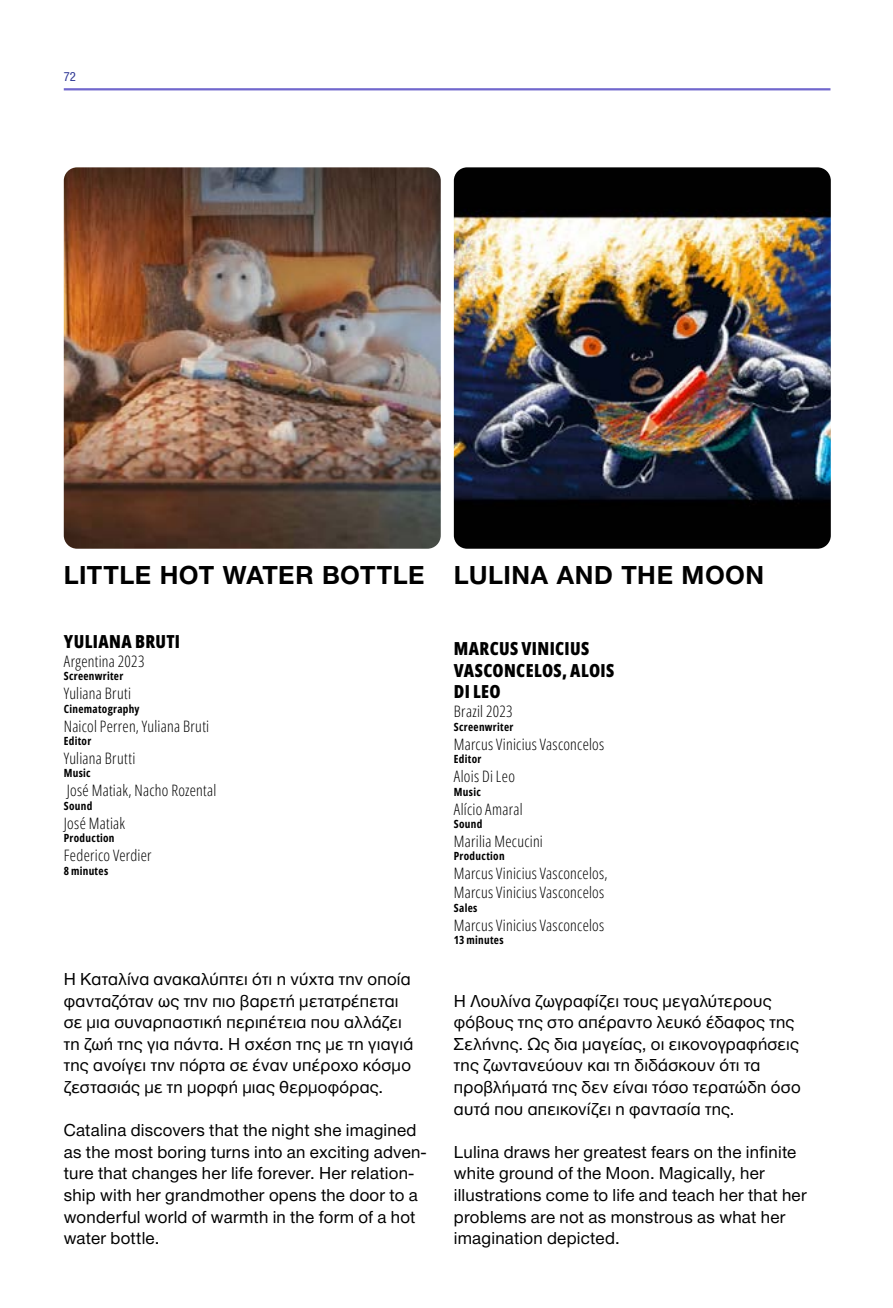
<style>
.page{position:relative;width:893px;height:1308px;background:#fff}
.page>*{position:absolute;margin:0;border:0;box-sizing:border-box;transform-origin:0 0}
.t1{font:700 27px "Helvetica Neue Greek";letter-spacing:.015em;color:#000}
.t2{font:18px/21.6px "Helvetica Neue Greek";letter-spacing:.015em;color:#000}
.t3{font:800 18px/21.6px "Open Sans Condensed";letter-spacing:.02em;color:#000}
.t4{font:300 15.75px/18.9px "Open Sans Condensed";letter-spacing:.015em;color:#000}
.t5{font:condensed 13.5px "Helvetica Neue Greek";color:#2f3895}
.t6{font:700 11.25px "Open Sans Condensed";letter-spacing:.025em;color:#000}
</style>
<div class="page">
<hr style="left:64px;top:88px;width:766px;height:2px;background:#7167cd">
<img style="left:64px;top:167px;width:377px;height:382px">
<img style="left:454px;top:167px;width:377px;height:382px">
<p class="t5" style="left:64px;top:70px;width:14px">72</p>
<h1 class="t1" style="left:64px;top:561px;width:702px">LITTLE HOT WATER BOTTLE LULINA AND THE MOON</h1>
<p class="t3" style="left:64px;top:630px;width:118px">YULIANA BRUTI</p>
<p class="t4" style="left:64px;top:651px;width:82px">Argentina 2023</p>
<p class="t6" style="left:64px;top:668px;width:61px">Screenwriter</p>
<p class="t4" style="left:64px;top:683px;width:69px">Yuliana Bruti</p>
<p class="t6" style="left:64px;top:700px;width:77px">Cinematography</p>
<p class="t4" style="left:64px;top:716px;width:147px">Naicol Perren, Yuliana Bruti</p>
<p class="t6" style="left:64px;top:732px;width:29px">Editor</p>
<p class="t4" style="left:64px;top:748px;width:73px">Yuliana Brutti</p>
<p class="t6" style="left:64px;top:765px;width:29px">Music</p>
<p class="t4" style="left:67px;top:780px;width:151px">José Matiak, Nacho Rozental</p>
<p class="t6" style="left:64px;top:797px;width:30px">Sound</p>
<p class="t4" style="left:64px;top:813px;width:63px">José Matiak</p>
<p class="t6" style="left:64px;top:830px;width:52px">Production</p>
<p class="t4" style="left:64px;top:845px;width:89px">Federico Verdier</p>
<p class="t6" style="left:64px;top:862px;width:46px">8 minutes</p>
<p class="t2" style="left:64px;top:968px;width:351px">Η Καταλίνα ανακαλύπτει ότι η νύχτα την οποία φανταζόταν ως την πιο βαρετή μετατρέπεται σε μια συναρπαστική περιπέτεια που αλλάζει τη ζωή της για πάντα. Η σχέση της με τη γιαγιά της ανοίγει την πόρτα σε έναν υπέροχο κόσμο ζεστασιάς με τη μορφή μιας θερμοφόρας.</p>
<p class="t2" style="left:64px;top:1119px;width:364px">Catalina discovers that the night she imagined as the most boring turns into an exciting adven&shy;ture that changes her life forever. Her relation&shy;ship with her grandmother opens the door to a wonderful world of warmth in the form of a hot water bottle.</p>
<p class="t3" style="left:454px;top:637px;width:162px">MARCUS VINICIUS<br>VASCONCELOS, ALOIS<br>DI LEO</p>
<p class="t4" style="left:454px;top:701px;width:60px">Brazil 2023</p>
<p class="t6" style="left:454px;top:718px;width:61px">Screenwriter</p>
<p class="t4" style="left:454px;top:734px;width:152px">Marcus Vinicius Vasconcelos</p>
<p class="t6" style="left:454px;top:751px;width:29px">Editor</p>
<p class="t4" style="left:454px;top:766px;width:63px">Alois Di Leo</p>
<p class="t6" style="left:454px;top:783px;width:29px">Music</p>
<p class="t4" style="left:454px;top:799px;width:70px">Alício Amaral</p>
<p class="t6" style="left:454px;top:815px;width:30px">Sound</p>
<p class="t4" style="left:454px;top:831px;width:91px">Marilia Mecucini</p>
<p class="t6" style="left:454px;top:848px;width:52px">Production</p>
<p class="t4" style="left:454px;top:863px;width:155px">Marcus Vinicius Vasconcelos,<br>Marcus Vinicius Vasconcelos</p>
<p class="t6" style="left:454px;top:899px;width:25px">Sales</p>
<p class="t4" style="left:454px;top:915px;width:152px">Marcus Vinicius Vasconcelos</p>
<p class="t6" style="left:454px;top:932px;width:51px">13 minutes</p>
<p class="t2" style="left:454px;top:989px;width:348px">Η Λουλίνα ζωγραφίζει τους μεγαλύτερους φόβους της στο απέραντο λευκό έδαφος της Σελήνης. Ως δια μαγείας, οι εικονογραφήσεις της ζωντανεύουν και τη διδάσκουν ότι τα προβλήματά της δεν είναι τόσο τερατώδη όσο αυτά που απεικονίζει η φαντασία της.</p>
<p class="t2" style="left:454px;top:1141px;width:354px">Lulina draws her greatest fears on the infinite white ground of the Moon. Magically, her illustrations come to life and teach her that her problems are not as monstrous as what her imagination depicted.</p>
</div>
